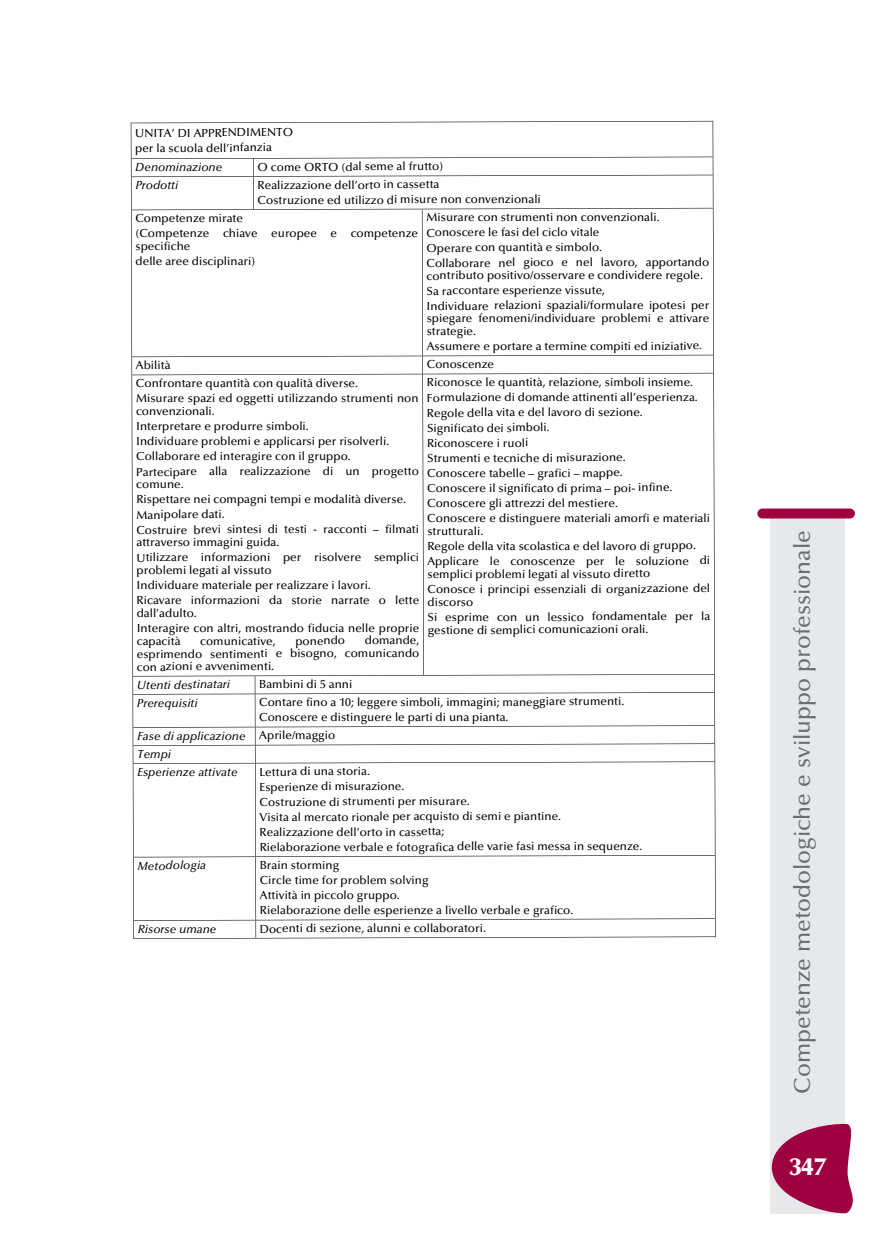
<style>
.page{position:relative;width:869px;height:1241px;background:#fff}
.page>*{position:absolute;margin:0;border:0;box-sizing:border-box;transform-origin:0 0}
.t1{font:900 24.5px "Optima";color:#fff}
.t2{font:500 22.75px "Optima";color:#6c6d70}
.t3{font:500 11.72px/15px "Optima";color:#000}
.t4{font:italic 500 11.72px/18px "Optima";color:#000}
.s1{font-style:normal}
</style>
<div class="page">
<svg style="left:131px;top:121px;width:581px;height:3px"></svg>
<hr style="left:131px;top:123px;width:1px;height:35px;background:#000">
<hr style="left:712px;top:121px;width:1px;height:36px;background:#000">
<hr style="left:131px;top:158px;width:122px;height:1px;background:#000">
<svg style="left:131px;top:158px;width:1px;height:18px"></svg>
<hr style="left:131px;top:176px;width:122px;height:1px;background:#000">
<svg style="left:253px;top:157px;width:460px;height:20px"></svg>
<hr style="left:131px;top:177px;width:1px;height:33px;background:#000">
<hr style="left:253px;top:177px;width:1px;height:32px;background:#000">
<hr style="left:712px;top:175px;width:1px;height:33px;background:#000">
<hr style="left:131px;top:209px;width:122px;height:1px;background:#000">
<hr style="left:254px;top:209px;width:167px;height:1px;background:#000">
<svg style="left:421px;top:208px;width:291px;height:2px"></svg>
<hr style="left:131px;top:210px;width:1px;height:146px;background:#000">
<hr style="left:421px;top:209px;width:1px;height:146px;background:#000">
<hr style="left:712px;top:208px;width:1px;height:147px;background:#000">
<svg style="left:131px;top:355px;width:584px;height:340px"></svg>
<hr style="left:132px;top:694px;width:1px;height:33px;background:#000">
<hr style="left:255px;top:694px;width:1px;height:32px;background:#000">
<hr style="left:714px;top:692px;width:1px;height:33px;background:#000">
<hr style="left:133px;top:726px;width:122px;height:1px;background:#000">
<hr style="left:133px;top:744px;width:122px;height:1px;background:#000">
<svg style="left:133px;top:727px;width:1px;height:35px"></svg>
<hr style="left:133px;top:762px;width:122px;height:1px;background:#000">
<svg style="left:255px;top:725px;width:460px;height:38px"></svg>
<hr style="left:133px;top:763px;width:1px;height:93px;background:#000">
<hr style="left:255px;top:763px;width:1px;height:93px;background:#000">
<hr style="left:714px;top:762px;width:1px;height:92px;background:#000">
<hr style="left:133px;top:856px;width:122px;height:1px;background:#000">
<svg style="left:255px;top:854px;width:460px;height:3px"></svg>
<hr style="left:133px;top:857px;width:1px;height:63px;background:#000">
<hr style="left:255px;top:856px;width:1px;height:63px;background:#000">
<hr style="left:714px;top:855px;width:1px;height:63px;background:#000">
<hr style="left:134px;top:919px;width:121px;height:1px;background:#000">
<svg style="left:133px;top:920px;width:1px;height:19px"></svg>
<hr style="left:134px;top:937px;width:121px;height:1px;background:#000">
<svg style="left:255px;top:918px;width:460px;height:20px"></svg>
<div style="left:770px;top:516px;width:74px;height:697px;background:#e7e8e9"></div>
<div style="left:757px;top:508px;width:97px;height:10px;background:#9d0140;border-radius:5px"></div>
<svg style="left:771px;top:1123px;width:82px;height:89px"></svg>
<p class="t3" style="left:135px;top:126px;width:159px">UNITA’ DI APPRENDIMENTO per la scuola dell’infanzia</p>
<p class="t4" style="left:135px;top:159px;width:88px">Denominazione</p>
<p class="t3" style="left:257px;top:160px;width:187px">O come ORTO (dal seme al frutto)</p>
<p class="t4" style="left:135px;top:177px;width:45px">Prodotti</p>
<p class="t3" style="left:257px;top:178px;width:285px">Realizzazione dell’orto in cassetta<br>Costruzione ed utilizzo di misure non convenzionali</p>
<p class="t3" style="left:135px;top:212px;width:284px">Competenze mirate<br>(Competenze chiave europee e competenze</p>
<p class="t3" style="left:135px;top:240px;width:121px">specifiche<br>delle aree disciplinari)</p>
<p class="t3" style="left:426px;top:211px;width:284px">Misurare con strumenti non convenzionali.<br>Conoscere le fasi del ciclo vitale<br>Operare con quantità e simbolo.<br>Collaborare nel gioco e nel lavoro, apportando</p>
<p class="t3" style="left:426px;top:269px;width:284px">contributo positivo/osservare e condividere regole.<br>Sa raccontare esperienze vissute,<br>Individuare relazioni spaziali/formulare ipotesi per</p>
<p class="t3" style="left:426px;top:313px;width:284px;line-height:13.1px">spiegare fenomeni/individuare problemi e attivare strategie.</p>
<p class="t3" style="left:426px;top:339px;width:277px">Assumere e portare a termine compiti ed iniziative.</p>
<p class="t3" style="left:136px;top:359px;width:36px">Abilità</p>
<p class="t3" style="left:426px;top:358px;width:69px">Conoscenze</p>
<p class="t3" style="left:136px;top:377px;width:284px">Confrontare quantità con qualità diverse.<br>Misurare spazi ed oggetti utilizzando strumenti non</p>
<p class="t3" style="left:136px;top:404px;width:284px">convenzionali.<br>Interpretare e produrre simboli.<br>Individuare problemi e applicarsi per risolverli.<br>Collaborare ed interagire con il gruppo.<br>Partecipare alla realizzazione di un progetto</p>
<p class="t3" style="left:136px;top:478px;width:284px">comune.<br>Rispettare nei compagni tempi e modalità diverse.<br>Manipolare dati.<br>Costruire brevi sintesi di testi - racconti – filmati</p>
<p class="t3" style="left:136px;top:536px;width:284px">attraverso immagini guida.<br>Utilizzare informazioni per risolvere semplici</p>
<p class="t3" style="left:136px;top:563px;width:284px">problemi legati al vissuto<br>Individuare materiale per realizzare i lavori.<br>Ricavare informazioni da storie narrate o lette</p>
<p class="t3" style="left:137px;top:607px;width:284px">dall’adulto.<br>Interagire con altri, mostrando fiducia nelle proprie</p>
<p class="t3" style="left:137px;top:634px;width:45px">capacità</p>
<p class="t3" style="left:200px;top:634px;width:77px">comunicative,</p>
<p class="t3" style="left:295px;top:634px;width:51px">ponendo</p>
<p class="t3" style="left:426px;top:376px;width:284px">Riconosce le quantità, relazione, simboli insieme.<br>Formulazione di domande attinenti all’esperienza.<br>Regole della vita e del lavoro di sezione.<br>Significato dei simboli.<br>Riconoscere i ruoli<br>Strumenti e tecniche di misurazione.<br>Conoscere tabelle – grafici – mappe.<br>Conoscere il significato di prima – poi- infine.<br>Conoscere gli attrezzi del mestiere.<br>Conoscere e distinguere materiali amorfi e materiali</p>
<p class="t3" style="left:427px;top:524px;width:284px">strutturali.<br>Regole della vita scolastica e del lavoro di gruppo.<br>Applicare le conoscenze per le soluzione di</p>
<p class="t3" style="left:427px;top:567px;width:284px">semplici problemi legati al vissuto diretto<br>Conosce i principi essenziali di organizzazione del</p>
<p class="t3" style="left:427px;top:595px;width:284px">discorso<br>Si esprime con un lessico fondamentale per la</p>
<p class="t3" style="left:427px;top:623px;width:222px">gestione di semplici comunicazioni orali.</p>
<p class="t3" style="left:137px;top:635px;width:284px;line-height:13px;text-align:justify;text-indent:228px">domande, esprimendo sentimenti e bisogno, comunicando con azioni e avvenimenti.</p>
<p class="t4" style="left:137px;top:676px;width:95px">Utenti destinatari</p>
<p class="t3" style="left:259px;top:677px;width:95px">Bambini di 5 anni</p>
<p class="t4" style="left:137px;top:694px;width:62px">Prerequisiti</p>
<p class="t3" style="left:259px;top:695px;width:366px">Contare fino a 10; leggere simboli, immagini; maneggiare strumenti.<br>Conoscere e distinguere le parti di una pianta.</p>
<p class="t4" style="left:137px;top:727px;width:199px">Fase di applicazione <span class="s1">Aprile/maggio<br></span>Tempi<br>Esperienze attivate</p>
<p class="t3" style="left:259px;top:765px;width:384px">Lettura di una storia.<br>Esperienze di misurazione.<br>Costruzione di strumenti per misurare.<br>Visita al mercato rionale per acquisto di semi e piantine.<br>Realizzazione dell’orto in cassetta;<br>Rielaborazione verbale e fotografica delle varie fasi messa in sequenze.</p>
<p class="t4" style="left:137px;top:857px;width:70px">Metodologia</p>
<p class="t3" style="left:259px;top:858px;width:315px">Brain storming<br>Circle time for problem solving<br>Attività in piccolo gruppo.<br>Rielaborazione delle esperienze a livello verbale e grafico.</p>
<p class="t4" style="left:138px;top:920px;width:80px">Risorse umane</p>
<p class="t3" style="left:260px;top:921px;width:227px">Docenti di sezione, alunni e collaboratori.</p>
<h2 class="t2" style="left:792px;top:1093px;width:564px;rotate:-90deg">Competenze metodologiche e sviluppo professionale</h2>
<h1 class="t1" style="left:789px;top:1156px;width:38px">347</h1>
</div>
